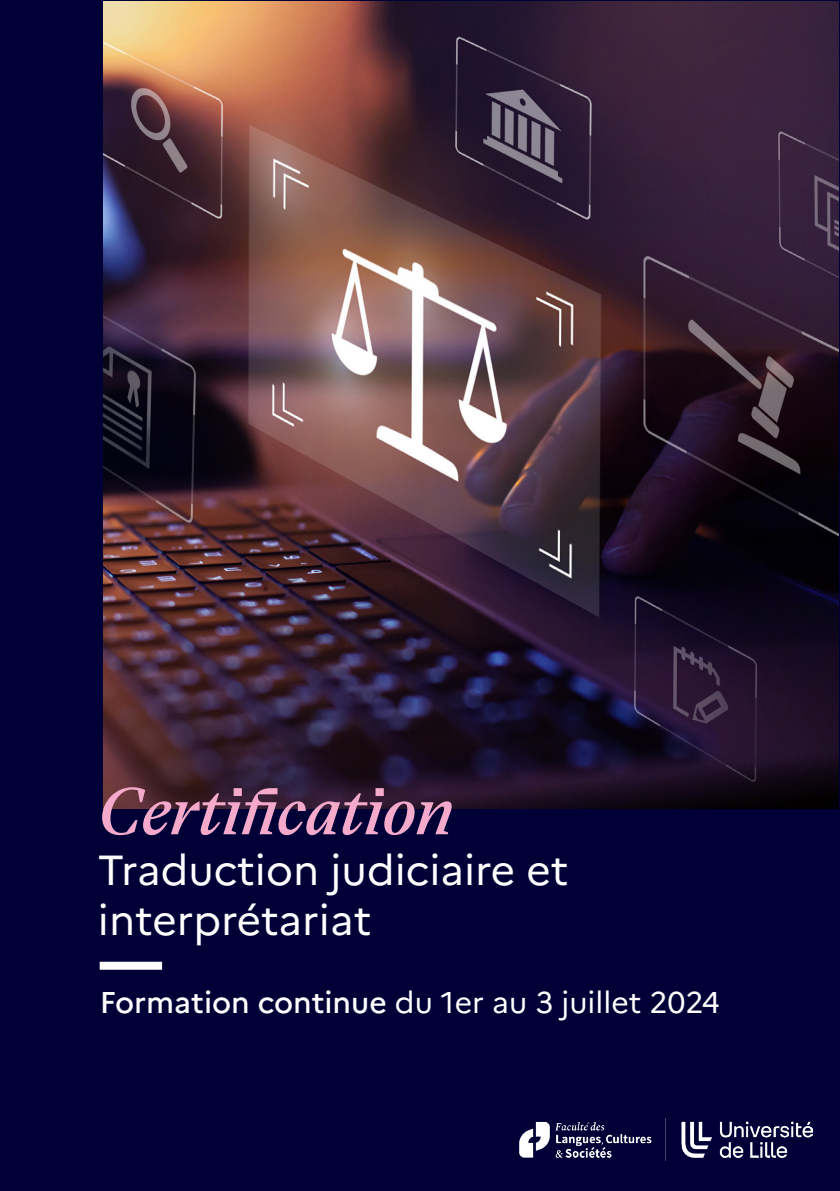
<style>
.page{position:relative;width:840px;height:1191px;background:#fff}
.page>*{position:absolute;margin:0;border:0;box-sizing:border-box;transform-origin:0 0}
.t1{font:italic 500 64px "Eliza";color:#f5aacc}
.t2{font:42px "Marianne";color:#fff}
.t3{font:30px "Marianne";color:#fff}
.s1{font-weight:500}
</style>
<div class="page">
<div style="left:0;top:0;width:839px;height:1191px;background:#000037"></div>
<img style="left:103px;top:1px;width:735px;height:807px">
<img style="left:519px;top:1119px;width:292px;height:41px">
<div style="left:100px;top:961px;width:62px;height:8px;background:#fff"></div>
<p class="t1" style="left:98px;top:771px;width:357px">Certification</p>
<p class="t2" style="left:98px;top:837px;width:472px">Traduction judiciaire et</p>
<p class="t2" style="left:98px;top:887px;width:275px">interprétariat</p>
<p class="t3" style="left:100px;top:979px;width:621px"><span class="s1">Formation continue</span> du 1er au 3 juillet 2024</p>
</div>
